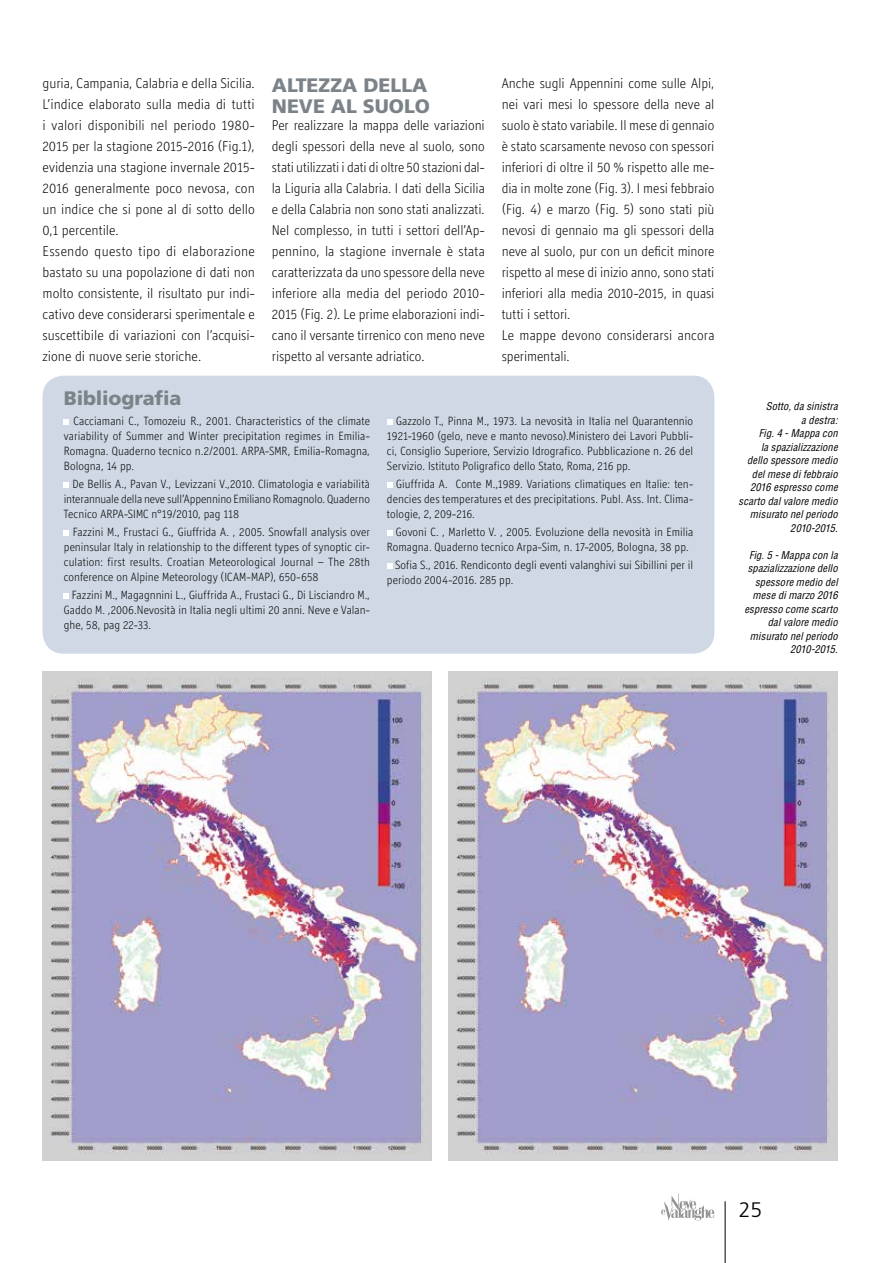
<style>
.page{position:relative;width:893px;height:1263px;background:#fff}
.page>*{position:absolute;margin:0;border:0;box-sizing:border-box;transform-origin:0 0}
.t1{font:300 21px "Frutiger";color:#000}
.t2{font:900 19.5px/21px "Frutiger";color:#7c8388}
.t3{font:300 14.25px/21px "Officina Display ITC";letter-spacing:.005em;color:#000}
.t4{font:300 12px/15px "Officina Display ITC";letter-spacing:.005em;color:#000;text-align:justify}
.t5{font:italic condensed 10.5px/13.5px "Helvetica";letter-spacing:.015em;color:#000;text-align:right}
</style>
<div class="page">
<img style="left:43px;top:671px;width:389px;height:490px">
<img style="left:449px;top:671px;width:389px;height:490px">
<div style="left:43px;top:376px;width:671px;height:278px;background:#cfd8e4;border-radius:21px"></div>
<hr style="left:725px;top:1201px;width:1px;height:62px;background:#000">
<svg style="left:661px;top:1193px;width:53px;height:27px"></svg>
<svg style="left:64px;top:419px;width:5px;height:6px"></svg>
<svg style="left:64px;top:482px;width:5px;height:6px"></svg>
<svg style="left:64px;top:530px;width:5px;height:6px"></svg>
<svg style="left:64px;top:593px;width:5px;height:6px"></svg>
<svg style="left:387px;top:419px;width:5px;height:6px"></svg>
<svg style="left:387px;top:482px;width:5px;height:6px"></svg>
<svg style="left:387px;top:530px;width:5px;height:6px"></svg>
<svg style="left:387px;top:563px;width:5px;height:6px"></svg>
<p class="t3" style="left:43px;top:72px;width:214px">guria, Campania, Calabria e della Sicilia.<br>L’indice elaborato sulla media di tutti i valori disponibili nel periodo 1980- 2015 per la stagione 2015-2016 (Fig.1), evidenzia una stagione invernale 2015- 2016 generalmente poco nevosa, con un indice che si pone al di sotto dello 0,1 percentile.<br>Essendo questo tipo di elaborazione bastato su una popolazione di dati non molto consistente, il risultato pur indi&shy;cativo deve considerarsi sperimentale e suscettibile di variazioni con l’acquisi&shy;zione di nuove serie storiche.</p>
<h2 class="t2" style="left:272px;top:74px;width:160px">ALTEZZA DELLA<br>NEVE AL SUOLO</h2>
<p class="t3" style="left:272px;top:114px;width:214px;text-align:justify">Per realizzare la mappa delle variazioni degli spessori della neve al suolo, sono stati utilizzati i dati di oltre 50 stazioni dal&shy;la Liguria alla Calabria. I dati della Sicilia e della Calabria non sono stati analizzati.<br>Nel complesso, in tutti i settori dell’Ap&shy;pennino, la stagione invernale è stata caratterizzata da uno spessore della neve inferiore alla media del periodo 2010- 2015 (Fig. 2). Le prime elaborazioni indi&shy;cano il versante tirrenico con meno neve rispetto al versante adriatico.</p>
<p class="t3" style="left:502px;top:72px;width:214px">Anche sugli Appennini come sulle Alpi, nei vari mesi lo spessore della neve al suolo è stato variabile. Il mese di gennaio è stato scarsamente nevoso con spessori inferiori di oltre il 50 % rispetto alle me&shy;dia in molte zone (Fig. 3). I mesi febbraio (Fig. 4) e marzo (Fig. 5) sono stati più nevosi di gennaio ma gli spessori della neve al suolo, pur con un deficit minore rispetto al mese di inizio anno, sono stati inferiori alla media 2010-2015, in quasi tutti i settori.<br>Le mappe devono considerarsi ancora sperimentali.</p>
<h2 class="t2" style="left:64px;top:388px;width:119px">Bibliografia</h2>
<p class="t4" style="left:64px;top:413px;width:308px;text-indent:10px">Cacciamani C., Tomozeiu R., 2001. Characteristics of the climate variability of Summer and Winter precipitation regimes in Emilia-Romagna. Quaderno tecnico n.2/2001. ARPA-SMR, Emilia-Romagna, Bologna, 14 pp.</p>
<p class="t4" style="left:64px;top:476px;width:308px;text-indent:9px">De Bellis A., Pavan V., Levizzani V.,2010. Climatologia e variabilità interannuale della neve sull’Appennino Emiliano Romagnolo. Quaderno Tecnico ARPA-SIMC n°19/2010, pag 118</p>
<p class="t4" style="left:64px;top:524px;width:308px;text-indent:9px">Fazzini M., Frustaci G., Giuffrida A. , 2005. Snowfall analysis over peninsular Italy in relationship to the different types of synoptic cir&shy;culation: first results. Croatian Meteorological Journal – The 28th conference on Alpine Meteorology (ICAM-MAP), 650-658</p>
<p class="t4" style="left:64px;top:587px;width:308px;text-indent:8px">Fazzini M., Magagnnini L., Giuffrida A., Frustaci G., Di Lisciandro M., Gaddo M. ,2006.Nevosità in Italia negli ultimi 20 anni. Neve e Valan&shy;ghe, 58, pag 22-33.</p>
<p class="t4" style="left:387px;top:413px;width:308px;text-indent:9px">Gazzolo T., Pinna M., 1973. La nevosità in Italia nel Quarantennio 1921-1960 (gelo, neve e manto nevoso).Ministero dei Lavori Pubbli&shy;ci, Consiglio Superiore, Servizio Idrografico. Pubblicazione n. 26 del Servizio. Istituto Poligrafico dello Stato, Roma, 216 pp.</p>
<p class="t4" style="left:387px;top:476px;width:308px;text-indent:9px">Giuffrida A. Conte M.,1989. Variations climatiques en Italie: ten&shy;dencies des temperatures et des precipitations. Publ. Ass. Int. Clima&shy;tologie, 2, 209-216.</p>
<p class="t4" style="left:387px;top:524px;width:308px;text-indent:9px">Govoni C. , Marletto V. , 2005. Evoluzione della nevosità in Emilia<br>Romagna. Quaderno tecnico Arpa-Sim, n. 17-2005, Bologna, 38 pp.</p>
<p class="t4" style="left:387px;top:557px;width:308px;text-indent:8px">Sofia S., 2016. Rendiconto degli eventi valanghivi sui Sibillini per il periodo 2004-2016. 285 pp.</p>
<p class="t5" style="left:739px;top:400px;width:101px">Sotto, da sinistra<br>a destra:<br>Fig. 4 - Mappa con<br>la spazializzazione dello spessore medio del mese di febbraio<br>2016 espresso come scarto dal valore medio misurato nel periodo<br>2010-2015.</p>
<p class="t5" style="left:744px;top:548px;width:95px">Fig. 5 - Mappa con la spazializzazione dello spessore medio del mese di marzo 2016 espresso come scarto dal valore medio misurato nel periodo<br>2010-2015.</p>
<h1 class="t1" style="left:739px;top:1198px;width:25px">25</h1>
</div>
